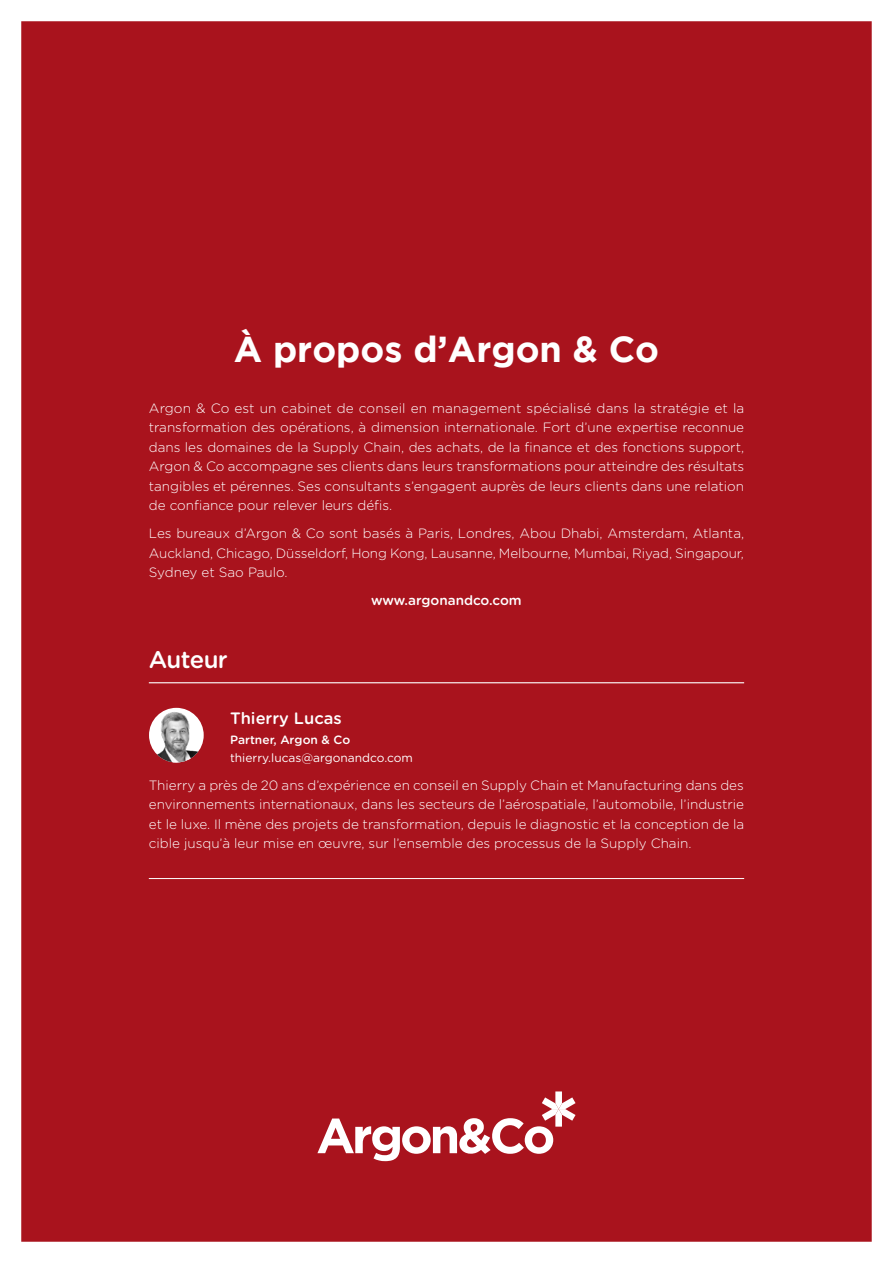
<style>
.page{position:relative;width:893px;height:1263px;background:#fff}
.page>*{position:absolute;margin:0;border:0;box-sizing:border-box;transform-origin:0 0}
.t1{font:700 36px "Gotham";color:#fff}
.t2{font:500 24px "Gotham Rounded";letter-spacing:-.025em;color:#fff}
.t3{font:500 16.5px "Gotham Rounded";color:#fff}
.t4{font:300 13.5px/19.5px "Gotham Rounded";color:#fff;text-align:justify}
.t5{font:500 13.5px "Gotham Rounded";color:#fff}
.t6{font:12px "Gotham Rounded";color:#fff}
.t7{font:500 12px "Gotham Rounded";color:#fff}
</style>
<div class="page">
<div style="left:21px;top:21px;width:851px;height:1221px;background:#a9131d;border:2px solid #a9131d"></div>
<svg style="left:317px;top:1091px;width:259px;height:70px"></svg>
<img style="left:149px;top:710px;width:55px;height:52px">
<hr style="left:149px;top:682px;width:595px;height:1px;background:#fff">
<hr style="left:149px;top:878px;width:595px;height:1px;background:#fff">
<h1 class="t1" style="left:234px;top:334px;width:427px">À propos d’Argon &amp; Co</h1>
<p class="t4" style="left:149px;top:398px;width:597px">Argon &amp; Co est un cabinet de conseil en management spécialisé dans la stratégie et la transformation des opérations, à dimension internationale. Fort d’une expertise reconnue dans les domaines de la Supply Chain, des achats, de la finance et des fonctions support, Argon &amp; Co accompagne ses clients dans leurs transformations pour atteindre des résultats tangibles et pérennes. Ses consultants s’engagent auprès de leurs clients dans une relation de confiance pour relever leurs défis.</p>
<p class="t4" style="left:149px;top:524px;width:597px">Les bureaux d’Argon &amp; Co sont basés à Paris, Londres, Abou Dhabi, Amsterdam, Atlanta, Auckland, Chicago, Düsseldorf, Hong Kong, Lausanne, Melbourne, Mumbai, Riyad, Singapour, Sydney et Sao Paulo.</p>
<p class="t5" style="left:371px;top:593px;width:152px">www.argonandco.com</p>
<h2 class="t2" style="left:149px;top:646px;width:81px">Auteur</h2>
<p class="t3" style="left:230px;top:708px;width:113px">Thierry Lucas</p>
<p class="t7" style="left:230px;top:733px;width:122px">Partner, Argon &amp; Co</p>
<p class="t6" style="left:230px;top:752px;width:184px">thierry.lucas@argonandco.com</p>
<p class="t4" style="left:149px;top:775px;width:597px">Thierry a près de 20 ans d’expérience en conseil en Supply Chain et Manufacturing dans des environnements internationaux, dans les secteurs de l’aérospatiale, l’automobile, l’industrie et le luxe. Il mène des projets de transformation, depuis le diagnostic et la conception de la cible jusqu’à leur mise en œuvre, sur l’ensemble des processus de la Supply Chain.</p>
</div>
